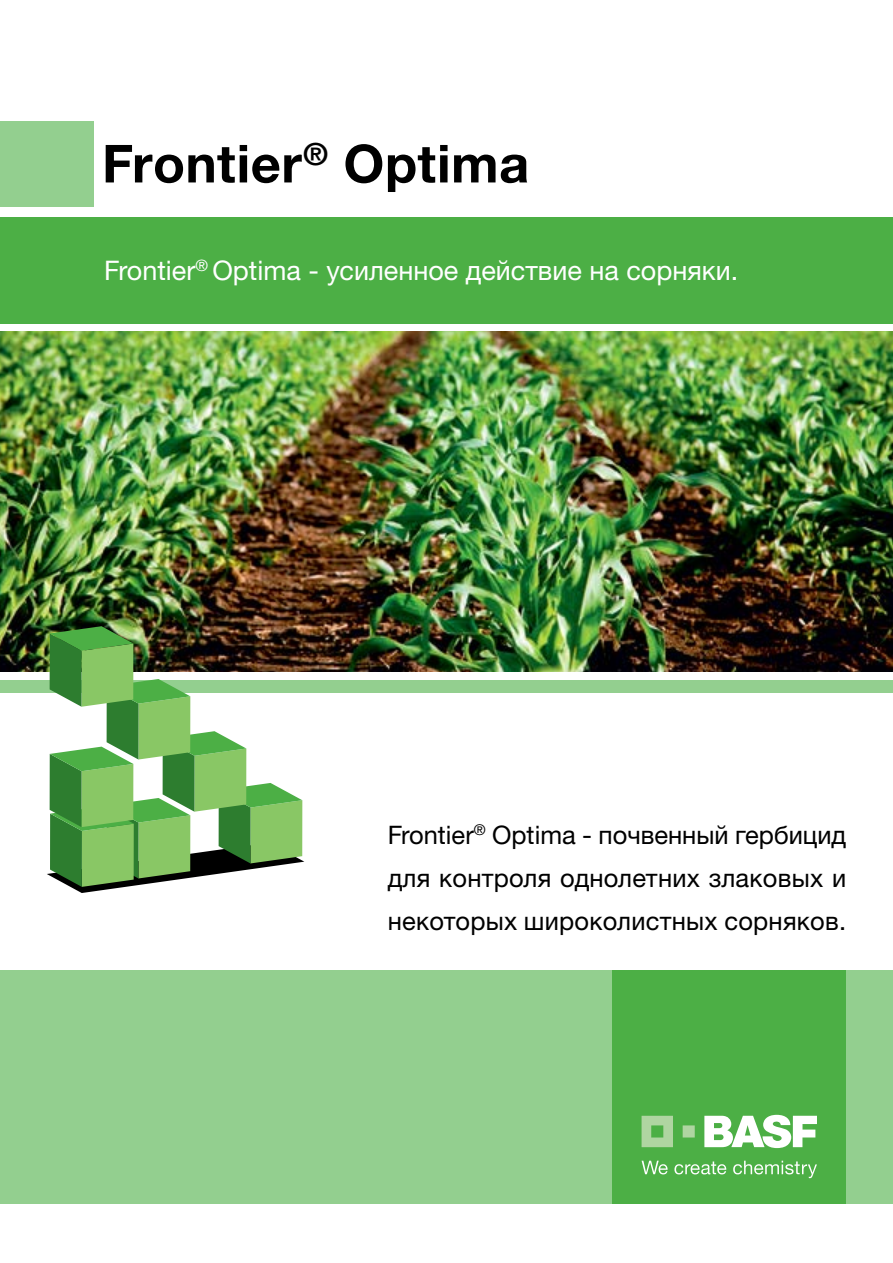
<style>
.page{position:relative;width:893px;height:1263px;background:#fff}
.page>*{position:absolute;margin:0;border:0;box-sizing:border-box;transform-origin:0 0}
.t1{font:700 52.5px "Helvetica Neue LTW1 G";letter-spacing:.01em;color:#000}
.t2{font:27px "Helvetica Neue LTW1 G";color:#fff}
.t3{font:25.5px/43.2px "Helvetica Neue LTW1 G";letter-spacing:.01em;color:#000;text-align:justify}
</style>
<div class="page">
<div style="left:0;top:217px;width:893px;height:106px;background:#4caf45"></div>
<div style="left:0;top:969px;width:893px;height:234px;background:#93cf8f"></div>
<div style="left:0;top:680px;width:893px;height:13px;background:#93cf8f"></div>
<div style="left:0;top:121px;width:94px;height:85px;background:#93cf8f"></div>
<img style="left:0;top:332px;width:893px;height:340px">
<svg style="left:47px;top:626px;width:257px;height:267px"></svg>
<div style="left:612px;top:969px;width:234px;height:234px;background:#4caf45"></div>
<svg style="left:642px;top:1115px;width:175px;height:63px"></svg>
<h1 class="t1" style="left:102px;top:131px;width:429px">Frontier<sup>®</sup> Optima</h1>
<p class="t2" style="left:104px;top:253px;width:636px">Frontier<sup>®</sup> Optima - усиленное действие на сорняки.</p>
<p class="t3" style="left:388px;top:813px;width:460px">Frontier<sup>®</sup> Optima - почвенный гербицид для контроля однолетних злаковых и некоторых широколистных сорняков.</p>
</div>
